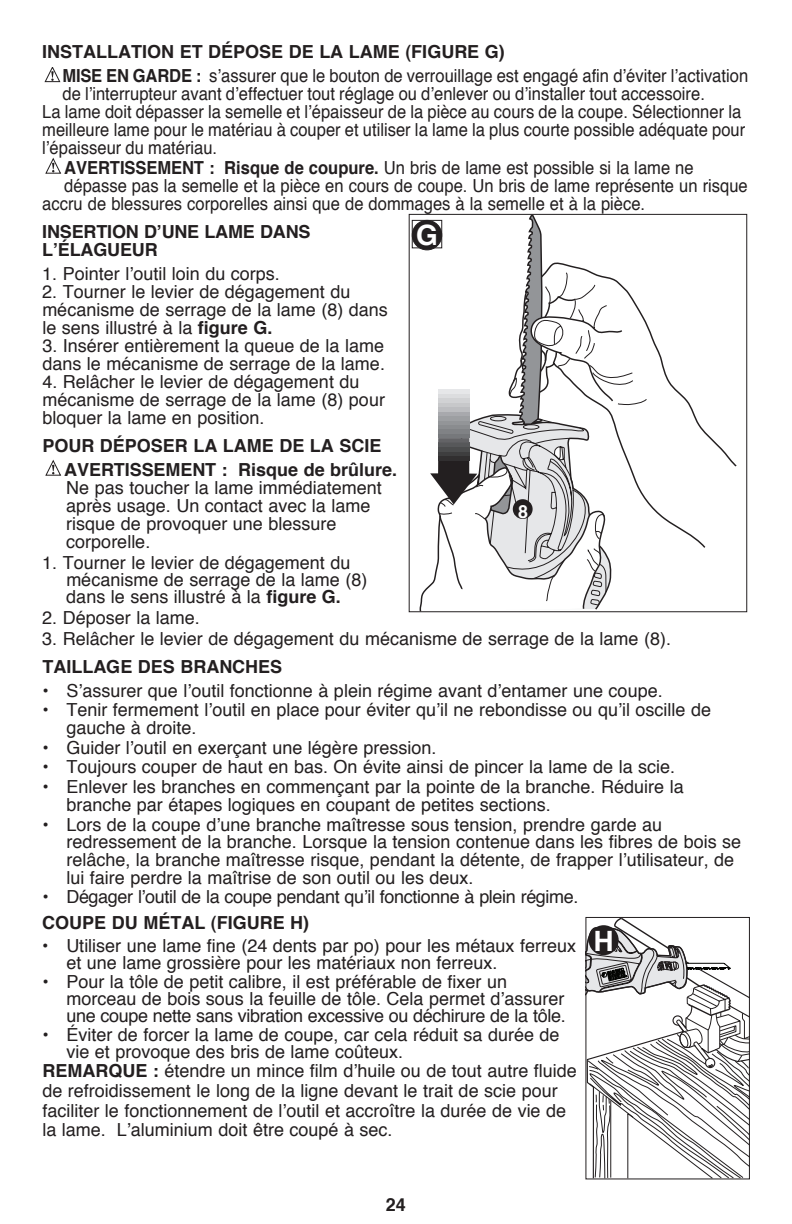
<style>
.page{position:relative;width:792px;height:1224px;background:#fff}
.page>*{position:absolute;margin:0;border:0;box-sizing:border-box;transform-origin:0 0}
.t1{font:700 28px "Helvetica";color:#fff}
.t2{font:18px/18px "Helvetica";color:#231f20}
.t3{font:18px "Helvetica";color:#231f20;scale:.92 1}
.t4{font:700 18px/18px "Helvetica";letter-spacing:-.005em;color:#231f20}
.t5{font:18px "Helvetica";letter-spacing:-.02em;color:#231f20}
.t6{font:700 18px "Helvetica";letter-spacing:-.005em;color:#231f20;scale:.92 1}
.t7{font:700 18px "Helvetica";color:#fff}
.s1{font-weight:700}
</style>
<div class="page">
<svg style="left:44px;top:68px;width:16px;height:14px"></svg>
<svg style="left:45px;top:157px;width:17px;height:17px"></svg>
<svg style="left:45px;top:459px;width:17px;height:17px"></svg>
<svg style="left:648px;top:326px;width:89px;height:222px"></svg>
<div style="left:412px;top:220px;width:30px;height:30px;background:#231f20;border-radius:50%"></div>
<div style="left:412px;top:220px;width:30px;height:28px;border:1px solid #231f20"></div>
<svg style="left:420px;top:215px;width:228px;height:397px"></svg>
<svg style="left:588px;top:919px;width:160px;height:258px"></svg>
<div style="left:586px;top:917px;width:164px;height:262px;border:1px solid #231f20"></div>
<div style="left:589px;top:925px;width:30px;height:30px;background:#231f20;border-radius:50%"></div>
<p class="t4" style="left:42px;top:43px;width:18px">INSTALLATION</p>
<p class="t4" style="left:180px;top:43px;width:42px">ET DÉPOSE</p>
<p class="t4" style="left:289px;top:43px;width:74px">DELALAME</p>
<p class="t4" style="left:405px;top:43px;width:18px">(FIGURE</p>
<p class="t4" style="left:485px;top:43px;width:21px">G)</p>
<p class="t6" style="left:62px;top:62px;width:91px">MISE ENGARDE</p>
<p class="t3" style="left:196px;top:62px;width:602px"><span class="s1">:</span> s’assurer que le bouton de verrouillage est engagé afin d’éviter l’activation</p>
<p class="t3" style="left:62px;top:80px;width:700px">de l’interrupteur avant d’effectuer tout réglage ou d’enlever ou d’installer tout accessoire.</p>
<p class="t3" style="left:42px;top:98px;width:761px">La lame doit dépasser la semelle et l’épaisseur de la pièce au cours de la coupe. Sélectionner la</p>
<p class="t3" style="left:42px;top:116px;width:766px">meilleure lame pour le matériau à couper et utiliser la lame la plus courte possible adéquate pour</p>
<p class="t3" style="left:42px;top:134px;width:192px">l’épaisseur du matériau.</p>
<p class="t3" style="left:64px;top:154px;width:686px"><span class="s1">AVERTISSEMENT : RISQUE DE COUPURE.</span> Un bris de lame est possible si la lame ne</p>
<p class="t3" style="left:64px;top:172px;width:744px">dépasse pas la semelle et la pièce en cours de coupe. Un bris de lame représente un risque</p>
<p class="t3" style="left:42px;top:190px;width:657px">accru de blessures corporelles ainsi que de dommages à la semelle et à la pièce.</p>
<p class="t4" style="left:42px;top:223px;width:270px">INSERTION D’UNE LAME DANS<br>L’ÉLAGUEUR</p>
<p class="t2" style="left:42px;top:266px;width:239px">1. Pointer l’outil loin du corps.</p>
<p class="t2" style="left:42px;top:284px;width:347px">2. Tourner le levier de dégagement du mécanisme de serrage de la lame (8) dans le sens illustré à la <span class="s1">FIGURE G.</span></p>
<p class="t2" style="left:42px;top:338px;width:344px">3. Insérer entièrement la queue de la lame dans le mécanisme de serrage de la lame.</p>
<p class="t2" style="left:42px;top:374px;width:344px">4. Relâcher le levier de dégagement du mécanisme de serrage de la lame (8) pour bloquer la lame en position.</p>
<p class="t4" style="left:64px;top:434px;width:334px;line-height:24px;text-indent:-22px">POUR DÉPOSER LA LAME DE LA SCIE<br>AVERTISSEMENT : RISQUE DE BRÛLURE.</p>
<p class="t2" style="left:66px;top:480px;width:317px">Ne pas toucher la lame immédiatement après usage. Un contact avec la lame risque de provoquer une blessure corporelle.</p>
<p class="t2" style="left:66px;top:555px;width:303px;line-height:17px;text-indent:-24px">1. Tourner le levier de dégagement du mécanisme de serrage de la lame (8) dans le sens illustré à la <span class="s1">FIGURE G.</span></p>
<p class="t2" style="left:42px;top:610px;width:159px">2. Déposer la lame.</p>
<p class="t2" style="left:42px;top:631px;width:630px">3. Relâcher le levier de dégagement du mécanisme de serrage de la lame (8).</p>
<p class="t4" style="left:42px;top:658px;width:24px">TAILLAGE</p>
<p class="t4" style="left:138px;top:658px;width:13px">DES</p>
<p class="t4" style="left:180px;top:658px;width:14px">BRANCHES</p>
<p class="t2" style="left:42px;top:682px;width:622px">• S’assurer que l’outil fonctionne à plein régime avant d’entamer une coupe.</p>
<p class="t2" style="left:66px;top:702px;width:646px;text-indent:-24px">• Tenir fermement l’outil en place pour éviter qu’il ne rebondisse ou qu’il oscille de gauche à droite.</p>
<p class="t2" style="left:42px;top:739px;width:396px">• Guider l’outil en exerçant une légère pression.</p>
<p class="t2" style="left:42px;top:759px;width:634px">• Toujours couper de haut en bas. On évite ainsi de pincer la lame de la scie.</p>
<p class="t2" style="left:66px;top:779px;width:619px;text-indent:-24px">• Enlever les branches en commençant par la pointe de la branche. Réduire la branche par étapes logiques en coupant de petites sections.</p>
<p class="t2" style="left:66px;top:816px;width:676px;text-indent:-24px">• Lors de la coupe d’une branche maîtresse sous tension, prendre garde au redressement de la branche. Lorsque la tension contenue dans les fibres de bois se relâche, la branche maîtresse risque, pendant la détente, de frapper l’utilisateur, de lui faire perdre la maîtrise de son outil ou les deux.</p>
<p class="t5" style="left:42px;top:883px;width:538px">• Dégager l’outil de la coupe pendant qu’il fonctionne à plein régime.</p>
<p class="t4" style="left:42px;top:914px;width:27px">COUPE</p>
<p class="t4" style="left:112px;top:914px;width:45px">DU MÉTAL</p>
<p class="t4" style="left:211px;top:914px;width:18px">(FIGURE</p>
<p class="t4" style="left:290px;top:914px;width:20px">H)</p>
<p class="t2" style="left:66px;top:938px;width:511px;line-height:17px;text-indent:-24px">• Utiliser une lame fine (24 dents par po) pour les métaux ferreux et une lame grossière pour les matériaux non ferreux.</p>
<p class="t2" style="left:66px;top:974px;width:501px;line-height:17px;text-indent:-24px">• Pour la tôle de petit calibre, il est préférable de fixer un morceau de bois sous la feuille de tôle. Cela permet d’assurer une coupe nette sans vibration excessive ou déchirure de la tôle.</p>
<p class="t2" style="left:66px;top:1027px;width:495px;line-height:17px;text-indent:-24px">• Éviter de forcer la lame de coupe, car cela réduit sa durée de vie et provoque des bris de lame coûteux.</p>
<p class="t2" style="left:42px;top:1062px;width:536px;line-height:19.6px"><span class="s1">REMARQUE :</span> étendre un mince film d’huile ou de tout autre fluide de refroidissement le long de la ligne devant le trait de scie pour faciliter le fonctionnement de l’outil et accroître la durée de vie de la lame. L’aluminium doit être coupé à sec.</p>
<h1 class="t1" style="left:416px;top:212px;width:23px">G</h1>
<p class="t7" style="left:518px;top:497px;width:12px">8</p>
<h1 class="t1" style="left:594px;top:919px;width:22px">H</h1>
<p class="t4" style="left:386px;top:1196px;width:22px">24</p>
</div>
